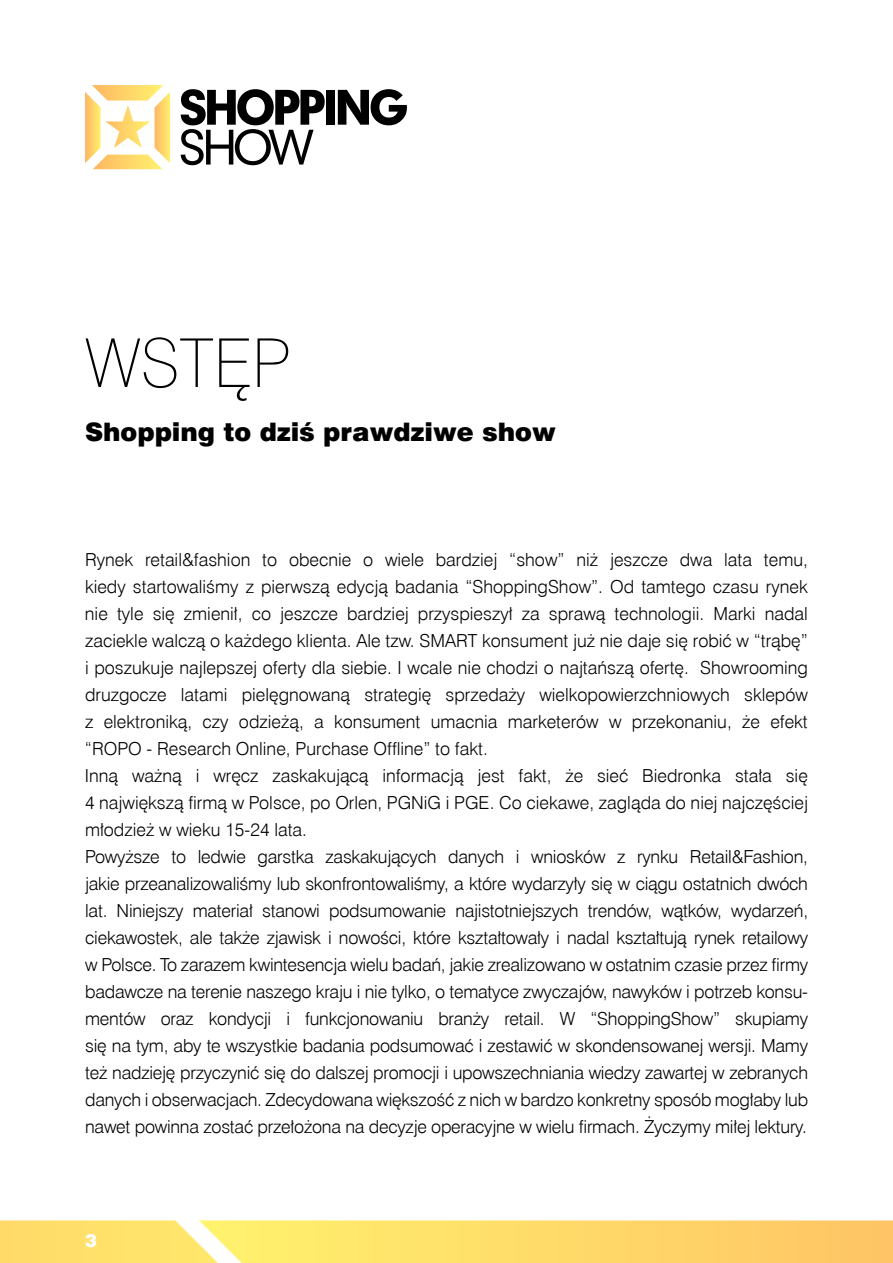
<style>
.page{position:relative;width:893px;height:1263px;background:#fff}
.page>*{position:absolute;margin:0;border:0;box-sizing:border-box;transform-origin:0 0}
.t1{font:67.5px "Swis 721 Th EU";color:#000}
.t2{font:25.5px "Swis 721 Blk EU";color:#000}
.t3{font:18px/27px "Swis 721 Lt EU";letter-spacing:-.015em;color:#000}
.t4{font:18px "Swis 721 Blk EU";color:#fff}
</style>
<div class="page">
<div style="left:326px;top:90px;width:9px;height:35px;background:#000"></div>
<svg style="left:338px;top:89px;width:69px;height:36px"></svg>
<svg style="left:181px;top:89px;width:144px;height:76px"></svg>
<svg style="left:85px;top:85px;width:85px;height:84px"></svg>
<svg style="left:0;top:1220px;width:893px;height:43px"></svg>
<h1 class="t1" style="left:85px;top:322px;width:199px">Wstęp</h1>
<h2 class="t2" style="left:85px;top:416px;width:472px">Shopping to dziś prawdziwe show</h2>
<p class="t3" style="left:85px;top:546px;width:725px">Rynek retail&amp;fashion to obecnie o wiele bardziej “show” niż jeszcze dwa lata temu, kiedy startowaliśmy z pierwszą edycją badania “ShoppingShow”. Od tamtego czasu rynek nie tyle się zmienił, co jeszcze bardziej przyspieszył za sprawą technologii. Marki nadal zaciekle walczą o każdego klienta. Ale tzw. SMART konsument już nie daje się robić w “trąbę” i poszukuje najlepszej oferty dla siebie. I wcale nie chodzi o najtańszą ofertę. Showrooming druzgocze latami pielęgnowaną strategię sprzedaży wielkopowierzchniowych sklepów z elektroniką, czy odzieżą, a konsument umacnia marketerów w przekonaniu, że efekt “ROPO - Research Online, Purchase Offline” to fakt.<br>Inną ważną i wręcz zaskakującą informacją jest fakt, że sieć Biedronka stała się 4 największą firmą w Polsce, po Orlen, PGNiG i PGE. Co ciekawe, zagląda do niej najczęściej młodzież w wieku 15-24 lata.<br>Powyższe to ledwie garstka zaskakujących danych i wniosków z rynku Retail&amp;Fashion, jakie przeanalizowaliśmy lub skonfrontowaliśmy, a które wydarzyły się w ciągu ostatnich dwóch lat. Niniejszy materiał stanowi podsumowanie najistotniejszych trendów, wątków, wydarzeń, ciekawostek, ale także zjawisk i nowości, które kształtowały i nadal kształtują rynek retailowy w Polsce. To zarazem kwintesencja wielu badań, jakie zrealizowano w ostatnim czasie przez firmy badawcze na terenie naszego kraju i nie tylko, o tematyce zwyczajów, nawyków i potrzeb konsu&shy;mentów oraz kondycji i funkcjonowaniu branży retail. W “ShoppingShow” skupiamy się na tym, aby te wszystkie badania podsumować i zestawić w skondensowanej wersji. Mamy też nadzieję przyczynić się do dalszej promocji i upowszechniania wiedzy zawartej w zebranych danych i obserwacjach. Zdecydowana większość z nich w bardzo konkretny sposób mogłaby lub nawet powinna zostać przełożona na decyzje operacyjne w wielu firmach. Życzymy miłej lektury.</p>
<p class="t4" style="left:85px;top:1229px;width:13px">3</p>
</div>
